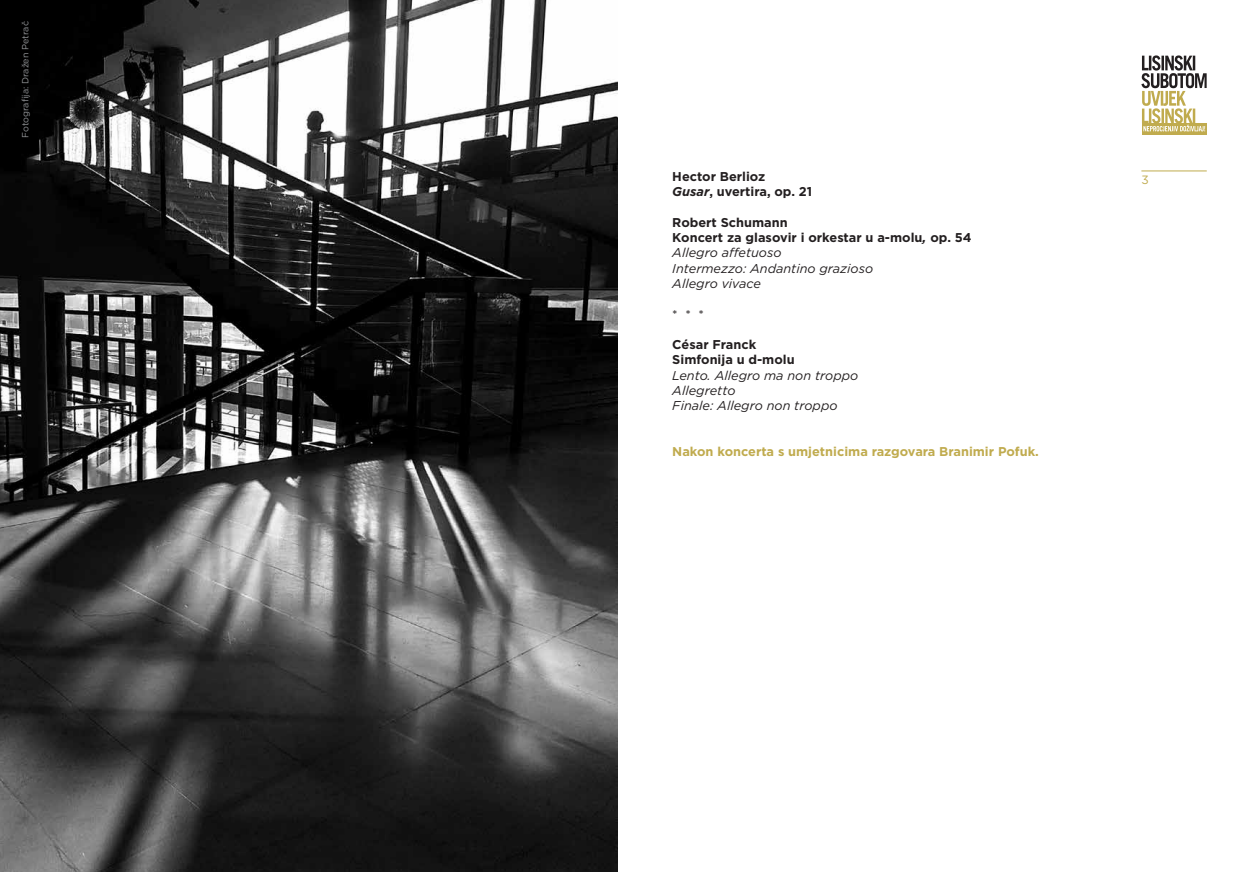
<style>
.page{position:relative;width:1234px;height:872px;background:#fff}
.page>*{position:absolute;margin:0;border:0;box-sizing:border-box;transform-origin:0 0}
.t1{font:italic 12.75px/15.3px "Gotham";color:#231f20}
.t2{font:700 12.75px/15.3px "Gotham";color:#231f20}
.t3{font:700 12.75px "Gotham";color:#c0ab4e}
.t4{font:12.75px "Gotham";color:#231f20}
.t5{font:12px "Gotham";color:#c0ab4e}
.t6{font:9px "Gotham";color:#939598}
.s1{font-style:italic}
.s2{font-weight:700;font-style:normal}
.s3{font-weight:700}
</style>
<div class="page">
<svg style="left:1142px;top:131px;width:64px;height:4px"></svg>
<svg style="left:1141px;top:55px;width:65px;height:76px"></svg>
<hr style="left:1141px;top:171px;width:65px;height:1px;background:#c0ab4e">
<img style="left:0;top:0;width:617px;height:872px">
<p class="t6" style="left:20px;top:138px;width:118px;rotate:-90deg">Fotografija: Dražen Petrač</p>
<p class="t2" style="left:672px;top:168px;width:94px">Hector Berlioz</p>
<p class="t5" style="left:1141px;top:172px;width:9px">3</p>
<p class="t2" style="left:672px;top:184px;width:141px"><span class="s1">Gusar</span>, uvertira, op. 21</p>
<p class="t1" style="left:672px;top:214px;width:301px"><span class="s2">Robert Schumann<br>Koncert za glasovir i orkestar u a-molu</span><span class="s3">,</span> <span class="s2">op. 54<br></span>Allegro affetuoso<br>Intermezzo: Andantino grazioso<br>Allegro vivace</p>
<p class="t4" style="left:672px;top:306px;width:33px">* * *</p>
<p class="t2" style="left:672px;top:337px;width:124px">César Franck<br>Simfonija u d-molu</p>
<p class="t1" style="left:672px;top:367px;width:187px">Lento. Allegro ma non troppo<br>Allegretto<br>Finale: Allegro non troppo</p>
<p class="t3" style="left:672px;top:443px;width:368px">Nakon koncerta s umjetnicima razgovara Branimir Pofuk.</p>
</div>
